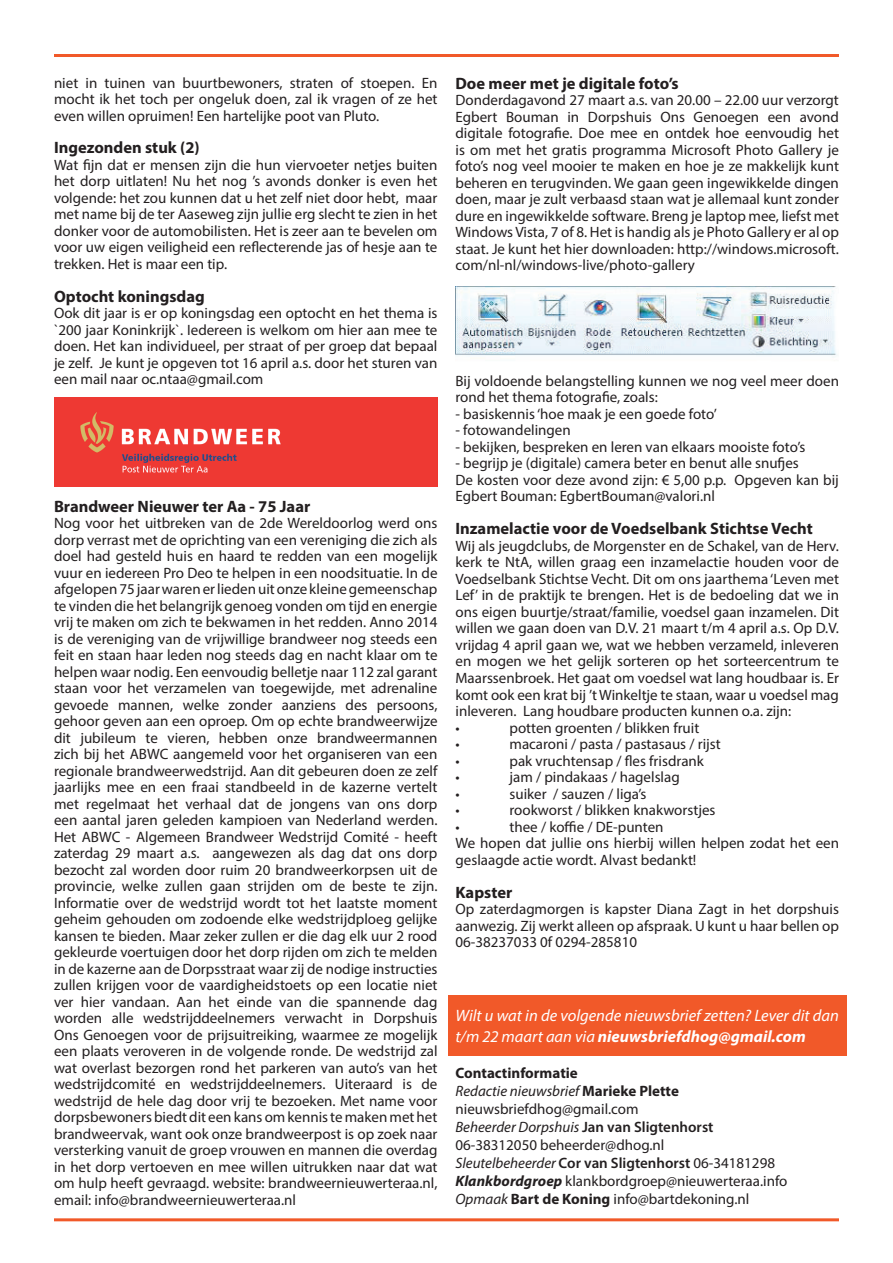
<style>
.page{position:relative;width:893px;height:1263px;background:#fff}
.page>*{position:absolute;margin:0;border:0;box-sizing:border-box;transform-origin:0 0}
.t1{font:700 16.5px "Myriad Pro";color:#231f20}
.t2{font:italic 16.5px/21px "Myriad Pro";color:#fff}
.t3{font:15px/16.5px "Myriad Pro";color:#231f20;text-align:justify}
.s1{font-weight:700}
.s2{font-style:italic}
.s3{font-weight:600}
.s4{font-weight:700;font-style:italic}
</style>
<div class="page">
<div style="left:448px;top:996px;width:399px;height:60px;background:#f15929"></div>
<hr style="left:54px;top:54px;width:785px;height:3px;background:#f15929">
<hr style="left:54px;top:1218px;width:785px;height:3px;background:#f15929">
<img style="left:54px;top:398px;width:383px;height:88px">
<img style="left:455px;top:286px;width:382px;height:70px">
<p class="t3" style="left:54px;top:74px;width:385px">niet in tuinen van buurtbewoners, straten of stoepen. En mocht ik het toch per ongeluk doen, zal ik vragen of ze het even willen opruimen! Een hartelijke poot van Pluto.</p>
<p class="t1" style="left:54px;top:137px;width:147px">Ingezonden stuk (2)</p>
<p class="t3" style="left:54px;top:156px;width:385px">Wat fijn dat er mensen zijn die hun viervoeter netjes buiten het dorp uitlaten! Nu het nog ’s avonds donker is even het volgende: het zou kunnen dat u het zelf niet door hebt, maar met name bij de ter Aaseweg zijn jullie erg slecht te zien in het donker voor de automobilisten. Het is zeer aan te bevelen om voor uw eigen veiligheid een reflecterende jas of hesje aan te trekken. Het is maar een tip.</p>
<p class="t1" style="left:54px;top:285px;width:152px">Optocht koningsdag</p>
<p class="t3" style="left:54px;top:305px;width:385px">Ook dit jaar is er op koningsdag een optocht en het thema is `200 jaar Koninkrijk`. Iedereen is welkom om hier aan mee te doen. Het kan individueel, per straat of per groep dat bepaal je zelf. Je kunt je opgeven tot 16 april a.s. door het sturen van een mail naar oc.ntaa@gmail.com</p>
<p class="t1" style="left:54px;top:495px;width:258px">Brandweer Nieuwer ter Aa - 75 Jaar</p>
<p class="t3" style="left:54px;top:515px;width:385px">Nog voor het uitbreken van de 2de Wereldoorlog werd ons dorp verrast met de oprichting van een vereniging die zich als doel had gesteld huis en haard te redden van een mogelijk vuur en iedereen Pro Deo te helpen in een noodsituatie. In de afgelopen 75 jaar waren er lieden uit onze kleine gemeenschap te vinden die het belangrijk genoeg vonden om tijd en energie vrij te maken om zich te bekwamen in het redden. Anno 2014 is de vereniging van de vrijwillige brandweer nog steeds een feit en staan haar leden nog steeds dag en nacht klaar om te helpen waar nodig. Een eenvoudig belletje naar 112 zal garant staan voor het verzamelen van toegewijde, met adrenaline gevoede mannen, welke zonder aanziens des persoons, gehoor geven aan een oproep. Om op echte brandweerwijze dit jubileum te vieren, hebben onze brandweermannen zich bij het ABWC aangemeld voor het organiseren van een regionale brandweerwedstrijd. Aan dit gebeuren doen ze zelf jaarlijks mee en een fraai standbeeld in de kazerne vertelt met regelmaat het verhaal dat de jongens van ons dorp een aantal jaren geleden kampioen van Nederland werden.<br>Het ABWC - Algemeen Brandweer Wedstrijd Comité - heeft zaterdag 29 maart a.s. aangewezen als dag dat ons dorp bezocht zal worden door ruim 20 brandweerkorpsen uit de provincie, welke zullen gaan strijden om de beste te zijn.<br>Informatie over de wedstrijd wordt tot het laatste moment geheim gehouden om zodoende elke wedstrijdploeg gelijke kansen te bieden. Maar zeker zullen er die dag elk uur 2 rood gekleurde voertuigen door het dorp rijden om zich te melden in de kazerne aan de Dorpsstraat waar zij de nodige instructies zullen krijgen voor de vaardigheidstoets op een locatie niet ver hier vandaan. Aan het einde van die spannende dag worden alle wedstrijddeelnemers verwacht in Dorpshuis Ons Genoegen voor de prijsuitreiking, waarmee ze mogelijk een plaats veroveren in de volgende ronde. De wedstrijd zal wat overlast bezorgen rond het parkeren van auto’s van het wedstrijdcomité en wedstrijddeelnemers. Uiteraard is de wedstrijd de hele dag door vrij te bezoeken. Met name voor dorpsbewoners biedt dit een kans om kennis te maken met het brandweervak, want ook onze brandweerpost is op zoek naar versterking vanuit de groep vrouwen en mannen die overdag in het dorp vertoeven en mee willen uitrukken naar dat wat om hulp heeft gevraagd. website: brandweernieuwerteraa.nl, email: info@brandweernieuwerteraa.nl</p>
<p class="t1" style="left:455px;top:73px;width:225px">Doe meer met je digitale foto’s</p>
<p class="t3" style="left:455px;top:92px;width:385px">Donderdagavond 27 maart a.s. van 20.00 – 22.00 uur verzorgt Egbert Bouman in Dorpshuis Ons Genoegen een avond digitale fotografie. Doe mee en ontdek hoe eenvoudig het is om met het gratis programma Microsoft Photo Gallery je foto’s nog veel mooier te maken en hoe je ze makkelijk kunt beheren en terugvinden. We gaan geen ingewikkelde dingen doen, maar je zult verbaasd staan wat je allemaal kunt zonder dure en ingewikkelde software. Breng je laptop mee, liefst met Windows Vista, 7 of 8. Het is handig als je Photo Gallery er al op staat. Je kunt het hier downloaden: http://windows.microsoft. com/nl-nl/windows-live/photo-gallery</p>
<p class="t3" style="left:455px;top:372px;width:385px">Bij voldoende belangstelling kunnen we nog veel meer doen rond het thema fotografie, zoals:</p>
<p class="t3" style="left:455px;top:405px;width:263px">- basiskennis ‘hoe maak je een goede foto’</p>
<p class="t3" style="left:455px;top:422px;width:117px">- fotowandelingen</p>
<p class="t3" style="left:455px;top:438px;width:351px">- bekijken, bespreken en leren van elkaars mooiste foto’s</p>
<p class="t3" style="left:455px;top:455px;width:385px;text-align:left">- begrijp je (digitale) camera beter en benut alle snufjes<br>De kosten voor deze avond zijn: € 5,00 p.p. Opgeven kan bij<br>Egbert Bouman: EgbertBouman@valori.nl</p>
<p class="t1" style="left:455px;top:518px;width:359px">Inzamelactie voor de Voedselbank Stichtse Vecht</p>
<p class="t3" style="left:455px;top:537px;width:385px;text-align:left">Wij als jeugdclubs, de Morgenster en de Schakel, van de Herv. kerk te NtA, willen graag een inzamelactie houden voor de Voedselbank Stichtse Vecht. Dit om ons jaarthema ‘Leven met Lef’ in de praktijk te brengen. Het is de bedoeling dat we in ons eigen buurtje/straat/familie, voedsel gaan inzamelen. Dit willen we gaan doen van D.V. 21 maart t/m 4 april a.s. Op D.V. vrijdag 4 april gaan we, wat we hebben verzameld, inleveren en mogen we het gelijk sorteren op het sorteercentrum te Maarssenbroek. Het gaat om voedsel wat lang houdbaar is. Er komt ook een krat bij ’t Winkeltje te staan, waar u voedsel mag inleveren. Lang houdbare producten kunnen o.a. zijn:<br>•</p>
<p class="t3" style="left:509px;top:719px;width:191px">potten groenten / blikken fruit</p>
<p class="t3" style="left:455px;top:735px;width:6px">•</p>
<p class="t3" style="left:509px;top:735px;width:213px">macaroni / pasta / pastasaus / rijst</p>
<p class="t3" style="left:455px;top:752px;width:6px">•</p>
<p class="t3" style="left:509px;top:752px;width:196px">pak vruchtensap / fles frisdrank</p>
<p class="t3" style="left:455px;top:768px;width:6px">•</p>
<p class="t3" style="left:509px;top:768px;width:172px">jam / pindakaas / hagelslag</p>
<p class="t3" style="left:455px;top:785px;width:6px">•</p>
<p class="t3" style="left:509px;top:785px;width:139px">suiker / sauzen / liga’s</p>
<p class="t3" style="left:455px;top:801px;width:6px">•</p>
<p class="t3" style="left:509px;top:801px;width:207px">rookworst / blikken knakworstjes</p>
<p class="t3" style="left:455px;top:818px;width:6px">•</p>
<p class="t3" style="left:455px;top:818px;width:385px;text-align:left;text-indent:54px">thee / koffie / DE-punten<br>We hopen dat jullie ons hierbij willen helpen zodat het een geslaagde actie wordt. Alvast bedankt!</p>
<p class="t1" style="left:455px;top:881px;width:58px">Kapster</p>
<p class="t3" style="left:455px;top:900px;width:385px">Op zaterdagmorgen is kapster Diana Zagt in het dorpshuis aanwezig. Zij werkt alleen op afspraak. U kunt u haar bellen op 06-38237033 0f 0294-285810</p>
<p class="t2" style="left:455px;top:1005px;width:385px">Wilt u wat in de volgende nieuwsbrief zetten? Lever dit dan t/m 22 maart aan via <span class="s1">nieuwsbriefdhog@gmail.com</span></p>
<p class="t3" style="left:455px;top:1064px;width:333px;line-height:18px;text-align:left"><span class="s1">Contactinformatie<br></span><span class="s2">Redactie nieuwsbrief</span> <span class="s1">Marieke Plette </span>nieuwsbriefdhog@gmail.com<br><span class="s2">Beheerder Dorpshuis</span> <span class="s3">Jan van Sligtenhorst </span>06-38312050 beheerder@dhog.nl<br><span class="s2">Sleutelbeheerder</span> <span class="s3">Cor van Sligtenhorst</span> 06-34181298<br><span class="s4">Klankbordgroep</span> klankbordgroep@nieuwerteraa.info <span class="s2">Opmaak</span> <span class="s1">Bart de Koning</span> info@bartdekoning.nl</p>
</div>
